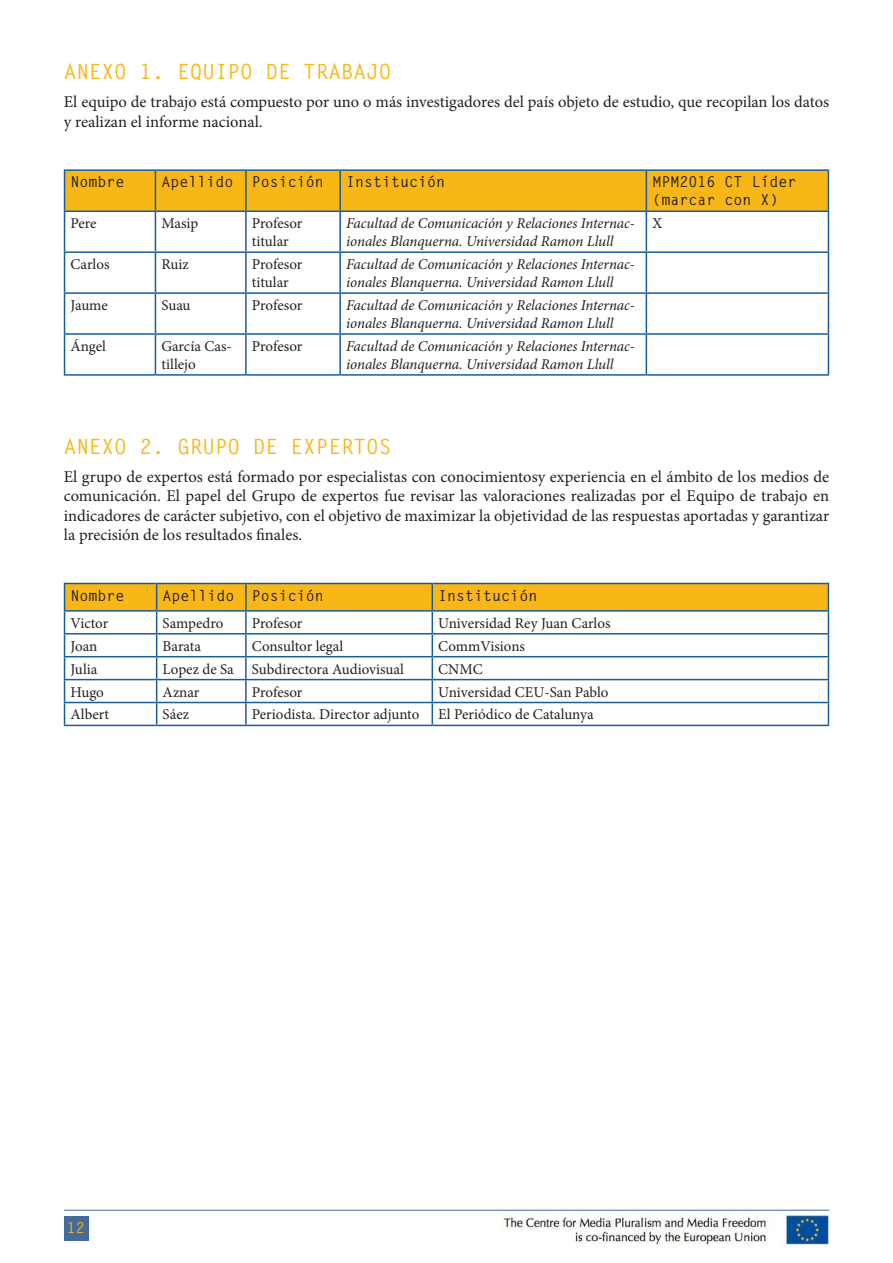
<style>
.page{position:relative;width:893px;height:1263px;background:#fff}
.page>*{position:absolute;margin:0;border:0;box-sizing:border-box;transform-origin:0 0}
.t1{font:700 21px "Letter Gothic Std";color:#f8b617}
.t2{font:16.5px/19.5px "Minion Pro";color:#231f20}
.t3{font:italic 15px/18px "Minion Pro";letter-spacing:-.005em;color:#231f20}
.t4{font:15px/18px "Minion Pro";color:#231f20}
.t5{font:700 15px/18px "Letter Gothic Std";color:#231f20}
.t6{font:700 15px "Letter Gothic Std";color:#f8b617}
</style>
<div class="page">
<hr style="left:64px;top:1210px;width:765px;height:1px;background:#446b99">
<div style="left:64px;top:1216px;width:24px;height:24px;background:#446b99"></div>
<img style="left:502px;top:1214px;width:327px;height:34px">
<div style="left:65px;top:171px;width:763px;height:40px;background:#f8b617"></div>
<hr style="left:64px;top:169px;width:91px;height:2px;background:#175d9e">
<hr style="left:64px;top:171px;width:1px;height:40px;background:#175d9e">
<hr style="left:155px;top:169px;width:91px;height:2px;background:#175d9e">
<hr style="left:155px;top:171px;width:1px;height:40px;background:#175d9e">
<hr style="left:246px;top:169px;width:94px;height:2px;background:#175d9e">
<hr style="left:245px;top:171px;width:2px;height:40px;background:#175d9e">
<hr style="left:340px;top:169px;width:306px;height:2px;background:#175d9e">
<hr style="left:339px;top:171px;width:2px;height:40px;background:#175d9e">
<hr style="left:646px;top:169px;width:183px;height:2px;background:#175d9e">
<hr style="left:646px;top:171px;width:1px;height:40px;background:#175d9e">
<hr style="left:828px;top:171px;width:1px;height:40px;background:#175d9e">
<hr style="left:64px;top:211px;width:91px;height:1px;background:#175d9e">
<hr style="left:64px;top:212px;width:1px;height:39px;background:#175d9e">
<hr style="left:155px;top:211px;width:91px;height:1px;background:#175d9e">
<hr style="left:155px;top:212px;width:1px;height:39px;background:#175d9e">
<hr style="left:246px;top:211px;width:94px;height:1px;background:#175d9e">
<hr style="left:245px;top:212px;width:2px;height:39px;background:#175d9e">
<hr style="left:340px;top:211px;width:306px;height:1px;background:#175d9e">
<hr style="left:339px;top:212px;width:2px;height:39px;background:#175d9e">
<hr style="left:646px;top:211px;width:183px;height:1px;background:#175d9e">
<hr style="left:646px;top:212px;width:1px;height:39px;background:#175d9e">
<hr style="left:828px;top:212px;width:1px;height:39px;background:#175d9e">
<hr style="left:64px;top:251px;width:91px;height:2px;background:#175d9e">
<hr style="left:64px;top:253px;width:1px;height:39px;background:#175d9e">
<hr style="left:155px;top:251px;width:91px;height:2px;background:#175d9e">
<hr style="left:155px;top:253px;width:1px;height:39px;background:#175d9e">
<hr style="left:246px;top:251px;width:94px;height:2px;background:#175d9e">
<hr style="left:245px;top:253px;width:2px;height:39px;background:#175d9e">
<hr style="left:340px;top:251px;width:306px;height:2px;background:#175d9e">
<hr style="left:339px;top:253px;width:2px;height:39px;background:#175d9e">
<hr style="left:646px;top:251px;width:183px;height:2px;background:#175d9e">
<hr style="left:646px;top:253px;width:1px;height:39px;background:#175d9e">
<hr style="left:828px;top:253px;width:1px;height:39px;background:#175d9e">
<hr style="left:64px;top:292px;width:91px;height:2px;background:#175d9e">
<hr style="left:64px;top:294px;width:1px;height:39px;background:#175d9e">
<hr style="left:155px;top:292px;width:91px;height:2px;background:#175d9e">
<hr style="left:155px;top:294px;width:1px;height:39px;background:#175d9e">
<hr style="left:246px;top:292px;width:94px;height:2px;background:#175d9e">
<hr style="left:245px;top:294px;width:2px;height:39px;background:#175d9e">
<hr style="left:340px;top:292px;width:306px;height:2px;background:#175d9e">
<hr style="left:339px;top:294px;width:2px;height:39px;background:#175d9e">
<hr style="left:646px;top:292px;width:183px;height:2px;background:#175d9e">
<hr style="left:646px;top:294px;width:1px;height:39px;background:#175d9e">
<hr style="left:828px;top:294px;width:1px;height:39px;background:#175d9e">
<hr style="left:64px;top:333px;width:91px;height:2px;background:#175d9e">
<hr style="left:64px;top:335px;width:1px;height:39px;background:#175d9e">
<hr style="left:155px;top:333px;width:91px;height:2px;background:#175d9e">
<hr style="left:155px;top:335px;width:1px;height:39px;background:#175d9e">
<hr style="left:246px;top:333px;width:94px;height:2px;background:#175d9e">
<hr style="left:245px;top:335px;width:2px;height:39px;background:#175d9e">
<hr style="left:340px;top:333px;width:306px;height:2px;background:#175d9e">
<hr style="left:339px;top:335px;width:2px;height:39px;background:#175d9e">
<hr style="left:646px;top:333px;width:183px;height:2px;background:#175d9e">
<hr style="left:646px;top:335px;width:1px;height:39px;background:#175d9e">
<hr style="left:828px;top:335px;width:1px;height:39px;background:#175d9e">
<hr style="left:64px;top:374px;width:91px;height:2px;background:#175d9e">
<hr style="left:155px;top:374px;width:91px;height:2px;background:#175d9e">
<hr style="left:246px;top:374px;width:94px;height:2px;background:#175d9e">
<hr style="left:340px;top:374px;width:306px;height:2px;background:#175d9e">
<hr style="left:646px;top:374px;width:183px;height:2px;background:#175d9e">
<svg style="left:64px;top:583px;width:765px;height:142px"></svg>
<hr style="left:64px;top:725px;width:93px;height:1px;background:#175d9e">
<hr style="left:157px;top:725px;width:89px;height:1px;background:#175d9e">
<hr style="left:246px;top:725px;width:186px;height:1px;background:#175d9e">
<hr style="left:432px;top:725px;width:397px;height:1px;background:#175d9e">
<p class="t1" style="left:64px;top:59px;width:329px">ANEXO 1. EQUIPO DE TRABAJO</p>
<p class="t2" style="left:64px;top:92px;width:767px">El equipo de trabajo está compuesto por uno o más investigadores del país objeto de estudio, que recopilan los datos y realizan el informe nacional.</p>
<p class="t5" style="left:71px;top:173px;width:55px">Nombre</p>
<p class="t5" style="left:161px;top:173px;width:73px">Apellido</p>
<p class="t5" style="left:252px;top:173px;width:73px">Posición</p>
<p class="t5" style="left:346px;top:173px;width:100px">Institución</p>
<p class="t5" style="left:652px;top:173px;width:145px">MPM2016 CT Líder (marcar con X)</p>
<p class="t4" style="left:71px;top:214px;width:28px">Pere</p>
<p class="t4" style="left:161px;top:214px;width:38px">Masip</p>
<p class="t4" style="left:252px;top:214px;width:52px">Profesor titular</p>
<p class="t3" style="left:346px;top:214px;width:290px">Facultad de Comunicación y Relaciones Internac&shy;ionales Blanquerna. Universidad Ramon Llull</p>
<p class="t4" style="left:652px;top:214px;width:11px">X</p>
<p class="t4" style="left:71px;top:255px;width:41px">Carlos</p>
<p class="t4" style="left:161px;top:255px;width:29px">Ruiz</p>
<p class="t4" style="left:252px;top:255px;width:52px">Profesor titular</p>
<p class="t3" style="left:346px;top:255px;width:290px">Facultad de Comunicación y Relaciones Internac&shy;ionales Blanquerna. Universidad Ramon Llull</p>
<p class="t4" style="left:71px;top:296px;width:39px">Jaume</p>
<p class="t4" style="left:161px;top:296px;width:31px">Suau</p>
<p class="t4" style="left:252px;top:296px;width:52px">Profesor</p>
<p class="t3" style="left:346px;top:296px;width:290px">Facultad de Comunicación y Relaciones Internac&shy;ionales Blanquerna. Universidad Ramon Llull</p>
<p class="t4" style="left:71px;top:337px;width:37px">Ángel</p>
<p class="t4" style="left:161px;top:337px;width:72px">García Cas&shy;tillejo</p>
<p class="t4" style="left:252px;top:337px;width:52px">Profesor</p>
<p class="t3" style="left:346px;top:337px;width:290px">Facultad de Comunicación y Relaciones Internac&shy;ionales Blanquerna. Universidad Ramon Llull</p>
<p class="t1" style="left:64px;top:433px;width:329px">ANEXO 2. GRUPO DE EXPERTOS</p>
<p class="t2" style="left:64px;top:467px;width:767px;text-align:justify">El grupo de expertos está formado por especialistas con conocimientosy experiencia en el ámbito de los medios de comunicación. El papel del Grupo de expertos fue revisar las valoraciones realizadas por el Equipo de trabajo en indicadores de carácter subjetivo, con el objetivo de maximizar la objetividad de las respuestas aportadas y garantizar la precisión de los resultados finales.</p>
<p class="t5" style="left:71px;top:586px;width:55px">Nombre</p>
<p class="t5" style="left:163px;top:586px;width:73px">Apellido</p>
<p class="t5" style="left:252px;top:586px;width:73px">Posición</p>
<p class="t5" style="left:438px;top:586px;width:100px">Institución</p>
<p class="t4" style="left:71px;top:614px;width:39px">Victor</p>
<p class="t4" style="left:163px;top:614px;width:62px">Sampedro</p>
<p class="t4" style="left:252px;top:614px;width:52px">Profesor</p>
<p class="t4" style="left:438px;top:614px;width:174px">Universidad Rey Juan Carlos</p>
<p class="t4" style="left:71px;top:637px;width:29px">Joan</p>
<p class="t4" style="left:163px;top:637px;width:40px">Barata</p>
<p class="t4" style="left:252px;top:637px;width:93px">Consultor legal</p>
<p class="t4" style="left:438px;top:637px;width:88px">CommVisions</p>
<p class="t4" style="left:71px;top:660px;width:28px">Julia</p>
<p class="t4" style="left:163px;top:660px;width:73px">Lopez de Sa</p>
<p class="t4" style="left:252px;top:660px;width:154px">Subdirectora Audiovisual</p>
<p class="t4" style="left:438px;top:660px;width:46px">CNMC</p>
<p class="t4" style="left:71px;top:683px;width:35px">Hugo</p>
<p class="t4" style="left:163px;top:683px;width:38px">Aznar</p>
<p class="t4" style="left:252px;top:683px;width:52px">Profesor</p>
<p class="t4" style="left:438px;top:683px;width:172px">Universidad CEU-San Pablo</p>
<p class="t4" style="left:71px;top:706px;width:40px">Albert</p>
<p class="t4" style="left:163px;top:706px;width:28px">Sáez</p>
<p class="t4" style="left:252px;top:706px;width:169px">Periodista. Director adjunto</p>
<p class="t4" style="left:438px;top:706px;width:157px">El Periódico de Catalunya</p>
<p class="t6" style="left:67px;top:1219px;width:19px">12</p>
</div>
